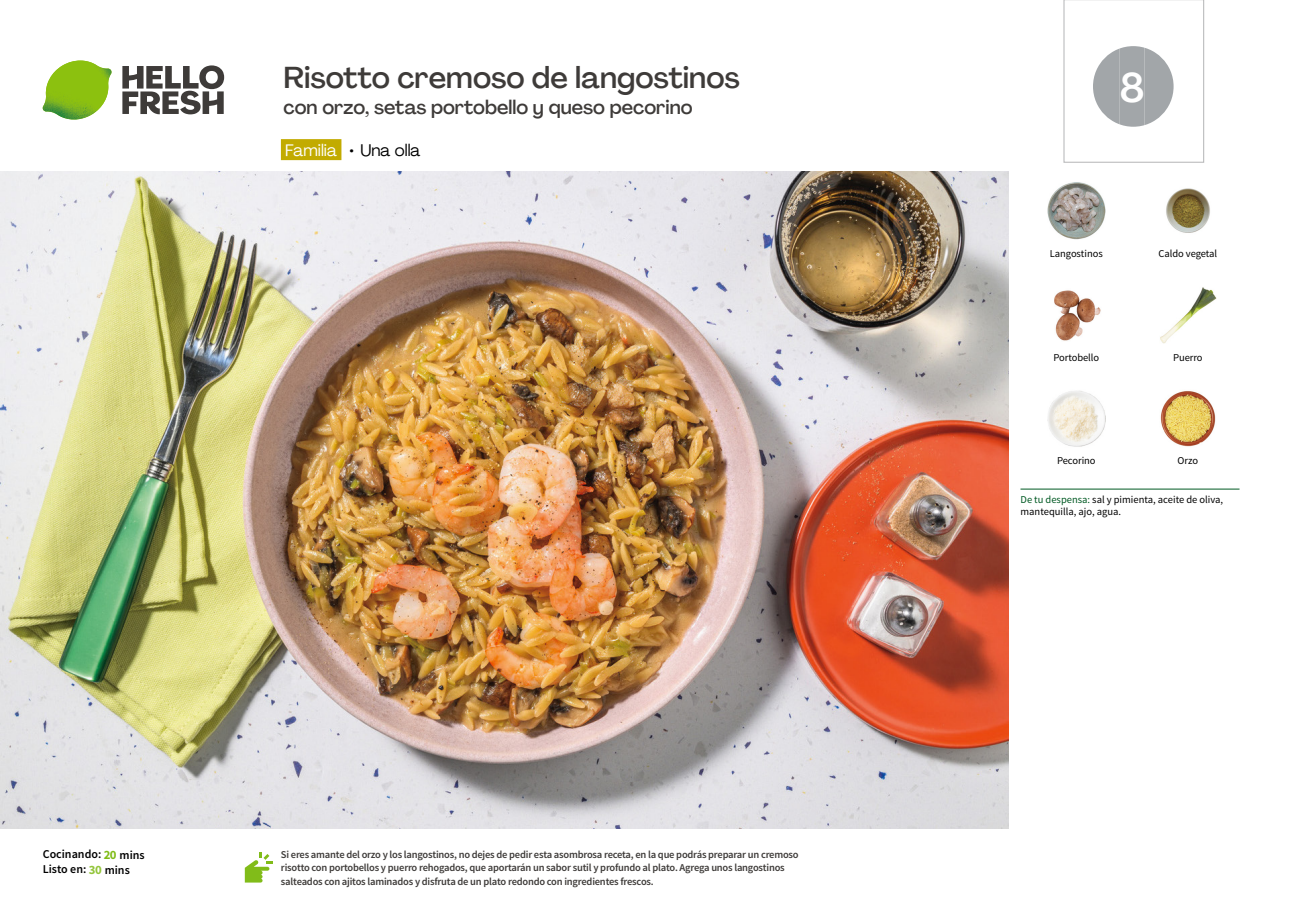
<style>
.page{position:relative;width:1289px;height:919px;background:#fff}
.page>*{position:absolute;margin:0;border:0;box-sizing:border-box;transform-origin:0 0}
.t1{font:500 40.5px "Agrandir";color:#fff}
.t2{font:500 30px "Agrandir";color:#3e3b39}
.t3{font:500 19.5px "Agrandir";color:#3e3b39}
.t4{font:16.5px "Agrandir";color:#000}
.t5{font:600 12px/15px "Source Sans Pro";color:#000}
.t6{font:600 10.5px/13.5px "Source Sans Pro";letter-spacing:-.02em;color:#3e3b39}
.t7{font:10.5px/12px "Source Sans Pro";letter-spacing:-.005em;color:#000}
.s1{color:#fff}
.s2{font-weight:700;font-size:12.75px;color:#81bc19}
.s3{font-weight:700;font-size:12.75px;color:#93c53b}
.s4{color:#005923}
</style>
<div class="page">
<svg style="left:122px;top:65px;width:102px;height:49px"></svg>
<svg style="left:43px;top:60px;width:69px;height:60px"></svg>
<img style="left:80px;top:61px;width:16px;height:4px">
<img style="left:43px;top:61px;width:37px;height:48px">
<div style="left:281px;top:139px;width:60px;height:21px;background:#c2ab00"></div>
<img style="left:0;top:172px;width:1008px;height:656px">
<hr style="left:1020px;top:489px;width:219px;height:1px;background:#005923">
<svg style="left:245px;top:852px;width:28px;height:30px"></svg>
<img style="left:1047px;top:182px;width:57px;height:57px">
<img style="left:1166px;top:188px;width:44px;height:45px">
<img style="left:1160px;top:287px;width:56px;height:57px">
<img style="left:1054px;top:290px;width:47px;height:51px">
<img style="left:1160px;top:391px;width:56px;height:56px">
<img style="left:1047px;top:391px;width:57px;height:56px">
<svg style="left:1063px;top:0;width:141px;height:163px"></svg>
<h2 class="t2" style="left:283px;top:59px;width:458px">Risotto cremoso de langostinos</h2>
<h3 class="t3" style="left:283px;top:95px;width:410px">con orzo, setas portobello y queso pecorino</h3>
<h3 class="t4" style="left:285px;top:140px;width:137px"><span class="s1">Familia</span> • Una olla</h3>
<p class="t5" style="left:43px;top:847px;width:103px">Cocinando: <span class="s2">20</span> mins<br>Listo en: <span class="s3">30</span> mins</p>
<p class="t6" style="left:281px;top:847px;width:519px">Si eres amante del orzo y los langostinos, no dejes de pedir esta asombrosa receta, en la que podrás preparar un cremoso risotto con portobellos y puerro rehogados, que aportarán un sabor sutil y profundo al plato. Agrega unos langostinos salteados con ajitos laminados y disfruta de un plato redondo con ingredientes frescos.</p>
<h1 class="t1" style="left:1119px;top:63px;width:26px">8</h1>
<p class="t7" style="left:1049px;top:247px;width:54px">Langostinos</p>
<p class="t7" style="left:1158px;top:247px;width:60px">Caldo vegetal</p>
<p class="t7" style="left:1053px;top:352px;width:47px">Portobello</p>
<p class="t7" style="left:1172px;top:352px;width:31px">Puerro</p>
<p class="t7" style="left:1056px;top:454px;width:40px">Pecorino</p>
<p class="t7" style="left:1177px;top:454px;width:22px">Orzo</p>
<p class="t7" style="left:1020px;top:493px;width:204px"><span class="s4">De tu despensa:</span> sal y pimienta, aceite de oliva, mantequilla, ajo, agua.</p>
</div>
